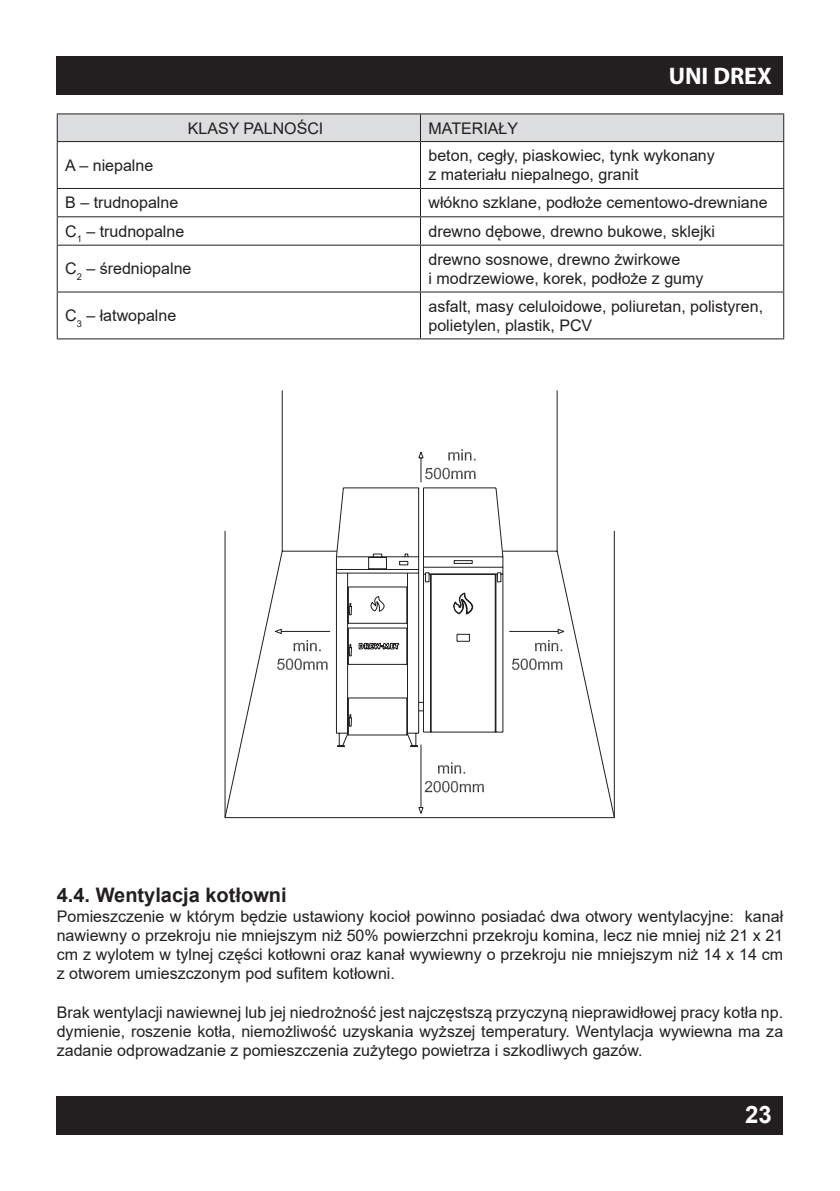
<style>
.page{position:relative;width:840px;height:1191px;background:#fff}
.page>*{position:absolute;margin:0;border:0;box-sizing:border-box;transform-origin:0 0}
.t1{font:700 24px "Myriad Pro";color:#fff}
.t2{font:700 24px "Arial";color:#fff}
.Header_2{font:700 20px "Arial";color:#231f20}
.srodek{font:16px/19.2px "Arial";color:#231f20;text-align:justify}
.Domyślnie{font:16px/19.2px "Arial";color:#231f20}
</style>
<div class="page">
<div style="left:56px;top:56px;width:726px;height:39px;background:#231f20"></div>
<div style="left:56px;top:1095px;width:726px;height:39px;background:#231f20"></div>
<hr style="left:57px;top:113px;width:363px;height:1px;background:#231f20">
<hr style="left:420px;top:113px;width:363px;height:1px;background:#231f20">
<div style="left:57px;top:114px;width:726px;height:27px;background:#dcdddf"></div>
<hr style="left:57px;top:141px;width:363px;height:1px;background:#231f20">
<hr style="left:57px;top:142px;width:1px;height:46px;background:#231f20">
<hr style="left:420px;top:141px;width:363px;height:1px;background:#231f20">
<hr style="left:420px;top:142px;width:1px;height:46px;background:#231f20">
<hr style="left:782px;top:142px;width:1px;height:46px;background:#231f20">
<hr style="left:57px;top:188px;width:363px;height:1px;background:#231f20">
<hr style="left:420px;top:188px;width:363px;height:1px;background:#231f20">
<hr style="left:57px;top:216px;width:363px;height:1px;background:#231f20">
<svg style="left:57px;top:189px;width:1px;height:56px"></svg>
<hr style="left:420px;top:216px;width:363px;height:1px;background:#231f20">
<svg style="left:420px;top:189px;width:1px;height:56px"></svg>
<hr style="left:57px;top:245px;width:363px;height:1px;background:#231f20">
<hr style="left:57px;top:246px;width:1px;height:45px;background:#231f20">
<hr style="left:420px;top:245px;width:363px;height:1px;background:#231f20">
<hr style="left:420px;top:246px;width:1px;height:45px;background:#231f20">
<hr style="left:782px;top:246px;width:1px;height:45px;background:#231f20">
<hr style="left:57px;top:291px;width:363px;height:1px;background:#231f20">
<hr style="left:57px;top:292px;width:1px;height:46px;background:#231f20">
<hr style="left:420px;top:291px;width:363px;height:1px;background:#231f20">
<hr style="left:420px;top:292px;width:1px;height:46px;background:#231f20">
<hr style="left:782px;top:292px;width:1px;height:46px;background:#231f20">
<hr style="left:57px;top:338px;width:363px;height:1px;background:#231f20">
<hr style="left:420px;top:338px;width:363px;height:1px;background:#231f20">
<svg style="left:224px;top:390px;width:390px;height:428px"></svg>
<svg style="left:293px;top:640px;width:27px;height:11px"></svg>
<svg style="left:277px;top:658px;width:50px;height:12px"></svg>
<svg style="left:502px;top:390px;width:112px;height:427px"></svg>
<svg style="left:535px;top:640px;width:27px;height:11px"></svg>
<svg style="left:511px;top:658px;width:51px;height:12px"></svg>
<svg style="left:418px;top:449px;width:57px;height:33px"></svg>
<svg style="left:336px;top:553px;width:148px;height:260px"></svg>
<hr style="left:225px;top:531px;width:1px;height:286px;background:#231f20">
<hr style="left:613px;top:531px;width:1px;height:286px;background:#231f20">
<p class="Domyślnie" style="left:188px;top:118px;width:137px">KLASY PALNOŚCI</p>
<p class="Domyślnie" style="left:428px;top:118px;width:91px">MATERIAŁY</p>
<h1 class="t1" style="left:668px;top:60px;width:105px">UNI DREX</h1>
<p class="Domyślnie" style="left:65px;top:155px;width:90px">A – niepalne</p>
<p class="Domyślnie" style="left:428px;top:146px;width:288px">beton, cegły, piaskowiec, tynk wykonany z materiału niepalnego, granit</p>
<p class="Domyślnie" style="left:65px;top:193px;width:114px">B – trudnopalne</p>
<p class="Domyślnie" style="left:428px;top:193px;width:340px">włókno szklane, podłoże cementowo-drewniane</p>
<p class="Domyślnie" style="left:65px;top:221px;width:121px">C<sub>1</sub> – trudnopalne</p>
<p class="Domyślnie" style="left:428px;top:221px;width:288px">drewno dębowe, drewno bukowe, sklejki</p>
<p class="Domyślnie" style="left:65px;top:259px;width:128px">C<sub>2</sub> – średniopalne</p>
<p class="Domyślnie" style="left:428px;top:249px;width:276px">drewno sosnowe, drewno żwirkowe<br>i modrzewiowe, korek, podłoże z gumy</p>
<p class="Domyślnie" style="left:65px;top:306px;width:113px">C<sub>3</sub> – łatwopalne</p>
<p class="Domyślnie" style="left:428px;top:296px;width:336px">asfalt, masy celuloidowe, poliuretan, polistyren, polietylen, plastik, PCV</p>
<p class="Header_2" style="left:57px;top:881px;width:231px">4.4. Wentylacja kotłowni</p>
<p class="srodek" style="left:57px;top:906px;width:727px">Pomieszczenie w którym będzie ustawiony kocioł powinno posiadać dwa otwory wentylacyjne: kanał nawiewny o przekroju nie mniejszym niż 50% powierzchni przekroju komina, lecz nie mniej niż 21 x 21 cm z wylotem w tylnej części kotłowni oraz kanał wywiewny o przekroju nie mniejszym niż 14 x 14 cm z otworem umieszczonym pod sufitem kotłowni.</p>
<p class="srodek" style="left:57px;top:1002px;width:727px">Brak wentylacji nawiewnej lub jej niedrożność jest najczęstszą przyczyną nieprawidłowej pracy kotła np. dymienie, roszenie kotła, niemożliwość uzyskania wyższej temperatury. Wentylacja wywiewna ma za zadanie odprowadzanie z pomieszczenia zużytego powietrza i szkodliwych gazów.</p>
<h1 class="t2" style="left:744px;top:1097px;width:28px">23</h1>
</div>
